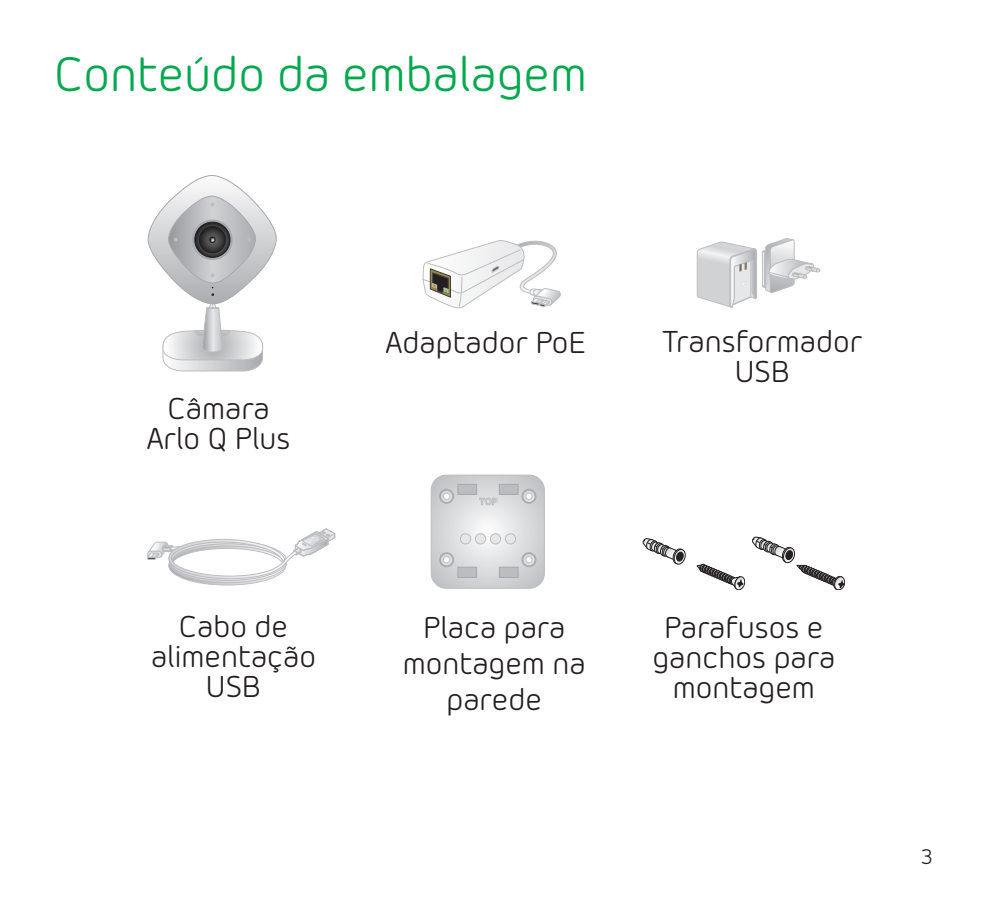
<style>
.page{position:relative;width:987px;height:902px;background:#fff}
.page>*{position:absolute;margin:0;border:0;box-sizing:border-box;transform-origin:0 0}
.h1_head{font:48px "Morebi Rounded";color:#00a94d}
.t1{font:30px/30px "Morebi Rounded";color:#231f20;text-align:center}
.t2{font:21px "Morebi Rounded";color:#231f20}
</style>
<div class="page">
<svg style="left:148px;top:175px;width:129px;height:196px"></svg>
<svg style="left:147px;top:528px;width:188px;height:57px"></svg>
<svg style="left:431px;top:475px;width:113px;height:113px;background:#d4d5d7"></svg>
<svg style="left:422px;top:240px;width:139px;height:69px"></svg>
<svg style="left:696px;top:564px;width:49px;height:26px"></svg>
<svg style="left:642px;top:538px;width:44px;height:27px"></svg>
<svg style="left:752px;top:537px;width:93px;height:53px"></svg>
<svg style="left:697px;top:242px;width:59px;height:65px"></svg>
<svg style="left:762px;top:238px;width:58px;height:55px"></svg>
<p class="h1_head" style="left:54px;top:41px;width:534px">Conteúdo da embalagem</p>
<p class="t1" style="left:147px;top:391px;width:145px">Câmara<br>Arlo Q Plus</p>
<p class="t1" style="left:151px;top:609px;width:166px">Cabo de alimentação<br>USB</p>
<p class="t1" style="left:385px;top:326px;width:202px">Adaptador PoE</p>
<p class="t1" style="left:662px;top:324px;width:201px">Transformador<br>USB</p>
<p class="t1" style="left:402px;top:608px;width:184px;line-height:36px">Placa para montagem na parede</p>
<p class="t1" style="left:652px;top:611px;width:184px">Parafusos e ganchos para montagem</p>
<p class="t2" style="left:920px;top:842px;width:13px">3</p>
</div>
